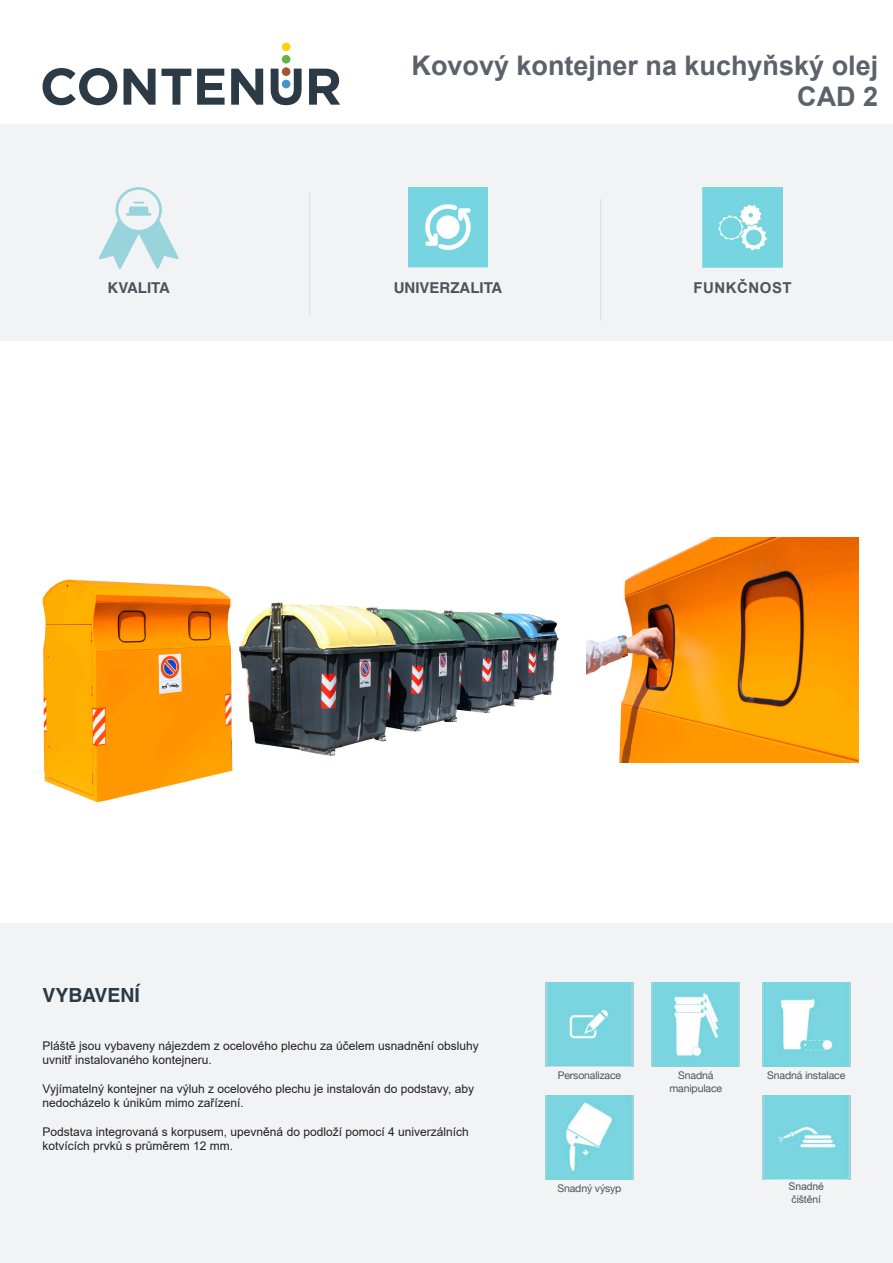
<style>
.page{position:relative;width:893px;height:1263px;background:#fff}
.page>*{position:absolute;margin:0;border:0;box-sizing:border-box;transform-origin:0 0}
.t1{font:700 27px "Arial";color:#5c626b}
.t2{font:700 19.5px "Helvetica LT Std";color:#2b3a45}
.t3{font:700 15px "Helvetica LT Std";color:#4b535d}
.t4{font:700 15px "Arial";letter-spacing:.035em;color:#4b535d}
.t5{font:12px/14.4px "Arial";color:#231f20}
.t6{font:10.5px "Helvetica Neue";letter-spacing:-.015em;color:#4b535d}
.t7{font:10.5px "Arial";letter-spacing:-.015em;color:#4b535d}
</style>
<div class="page">
<svg style="left:43px;top:68px;width:74px;height:37px"></svg>
<svg style="left:124px;top:69px;width:32px;height:36px"></svg>
<svg style="left:162px;top:69px;width:29px;height:36px"></svg>
<svg style="left:197px;top:69px;width:28px;height:36px"></svg>
<svg style="left:231px;top:69px;width:32px;height:36px"></svg>
<svg style="left:309px;top:69px;width:31px;height:36px"></svg>
<svg style="left:271px;top:69px;width:31px;height:36px"></svg>
<div style="left:282px;top:55px;width:8px;height:9px;background:#63b445;border-radius:50%"></div>
<div style="left:282px;top:43px;width:8px;height:8px;background:#fed105;border-radius:50%"></div>
<div style="left:282px;top:80px;width:8px;height:8px;background:#4194d0;border-radius:50%"></div>
<div style="left:0;top:124px;width:893px;height:216px;background:#f2f3f4"></div>
<div style="left:0;top:924px;width:893px;height:339px;background:#f2f3f4"></div>
<hr style="left:600px;top:199px;width:1px;height:122px;background:#dcdddf">
<div style="left:652px;top:982px;width:88px;height:84px;background:linear-gradient(to bottom,#99d4dd,#99d4dd)"></div>
<img style="left:654px;top:982px;width:84px;height:84px">
<div style="left:545px;top:982px;width:89px;height:84px;background:#99d4dd"></div>
<img style="left:548px;top:982px;width:83px;height:84px">
<div style="left:762px;top:982px;width:88px;height:84px;background:linear-gradient(to bottom,#77d6dd,#78d6dd)"></div>
<img style="left:764px;top:982px;width:84px;height:84px">
<img style="left:42px;top:579px;width:545px;height:224px">
<hr style="left:309px;top:193px;width:1px;height:123px;background:#dcdddf">
<img style="left:587px;top:538px;width:271px;height:224px">
<div style="left:545px;top:1095px;width:89px;height:85px;background:#99d4dd"></div>
<img style="left:547px;top:1095px;width:85px;height:85px">
<div style="left:762px;top:1095px;width:88px;height:85px;background:linear-gradient(to bottom,#99d4dd,#99d4dd)"></div>
<img style="left:765px;top:1095px;width:82px;height:85px">
<svg style="left:99px;top:187px;width:80px;height:82px"></svg>
<hr style="left:126px;top:213px;width:25px;height:3px;background:#99d4dd">
<img style="left:408px;top:187px;width:80px;height:80px">
<img style="left:703px;top:187px;width:79px;height:80px">
<p class="t1" style="left:411px;top:46px;width:468px">Kovový kontejner na kuchyňský olej</p>
<p class="t1" style="left:797px;top:78px;width:82px">CAD 2</p>
<p class="t3" style="left:107px;top:278px;width:64px">KVALITA</p>
<p class="t3" style="left:394px;top:278px;width:110px">UNIVERZALITA</p>
<p class="t4" style="left:693px;top:277px;width:100px">FUNKČNOST</p>
<p class="t2" style="left:43px;top:983px;width:99px">VYBAVENÍ</p>
<p class="t5" style="left:43px;top:1038px;width:438px">Pláště jsou vybaveny nájezdem z ocelového plechu za účelem usnadnění obsluhy uvnitř instalovaného kontejneru.</p>
<p class="t5" style="left:43px;top:1081px;width:433px">Vyjímatelný kontejner na výluh z ocelového plechu je instalován do podstavy, aby nedocházelo k únikům mimo zařízení.</p>
<p class="t5" style="left:43px;top:1124px;width:428px">Podstava integrovaná s korpusem, upevněná do podloží pomocí 4 univerzálních kotvících prvků s průměrem 12 mm.</p>
<p class="t6" style="left:558px;top:1069px;width:65px">Personalizace</p>
<p class="t6" style="left:557px;top:1182px;width:66px">Snadný výsyp</p>
<p class="t6" style="left:678px;top:1069px;width:37px">Snadná</p>
<p class="t6" style="left:767px;top:1069px;width:80px">Snadná instalace</p>
<p class="t6" style="left:669px;top:1082px;width:54px">manipulace</p>
<p class="t7" style="left:789px;top:1179px;width:37px">Snadné</p>
<p class="t7" style="left:792px;top:1191px;width:31px">čištění</p>
</div>
